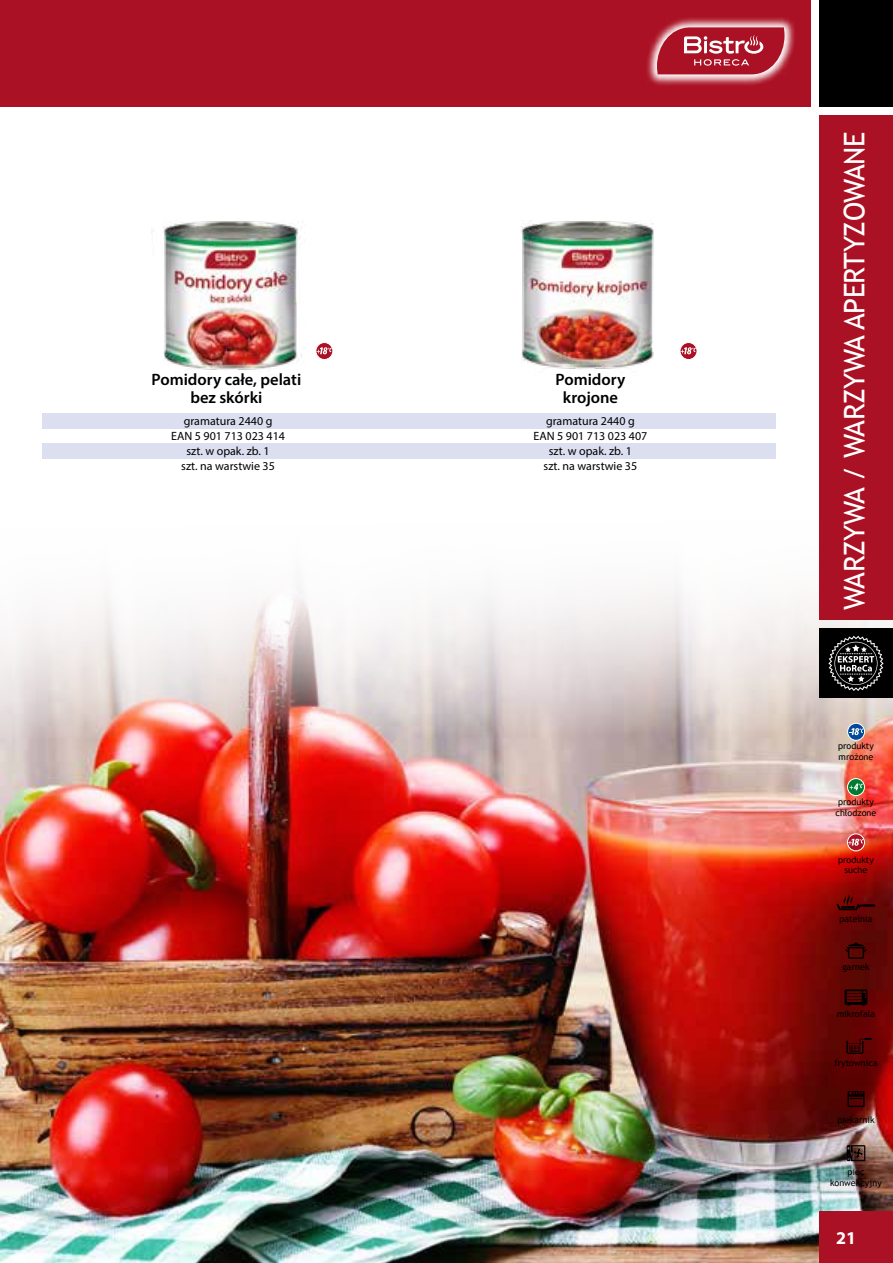
<style>
.page{position:relative;width:893px;height:1263px;background:#fff}
.page>*{position:absolute;margin:0;border:0;box-sizing:border-box;transform-origin:0 0}
.t1{font:28.5px "Trebuchet MS";letter-spacing:-.015em;color:#fff}
.t2{font:700 18px "Myriad Pro";color:#fff}
.t3{font:600 16.5px/18px "Myriad Pro";color:#000;text-align:center}
.t4{font:12px/15px "Myriad Pro";color:#000;text-align:center}
.t5{font:9px/10.8px "Trebuchet MS";color:#000}
</style>
<div class="page">
<div style="left:0;top:0;width:811px;height:106px;background:#aa1124"></div>
<img style="left:151px;top:221px;width:151px;height:149px">
<svg style="left:647px;top:17px;width:148px;height:68px"></svg>
<svg style="left:657px;top:27px;width:127px;height:47px"></svg>
<img style="left:521px;top:220px;width:133px;height:149px">
<img style="left:0;top:585px;width:893px;height:678px">
<div style="left:819px;top:115px;width:74px;height:505px;background:#aa1124"></div>
<div style="left:819px;top:1212px;width:74px;height:51px;background:#aa1124"></div>
<div style="left:819px;top:0;width:74px;height:106px;background:#000"></div>
<div style="left:819px;top:628px;width:74px;height:70px;background:#000"></div>
<svg style="left:828px;top:636px;width:56px;height:55px"></svg>
<svg style="left:848px;top:723px;width:17px;height:17px"></svg>
<div style="left:847px;top:723px;width:18px;height:18px;border:1px solid #fff;border-radius:50%"></div>
<svg style="left:849px;top:728px;width:15px;height:7px"></svg>
<svg style="left:847px;top:778px;width:17px;height:17px"></svg>
<div style="left:847px;top:778px;width:18px;height:18px;border:1px solid #fff;border-radius:50%"></div>
<svg style="left:849px;top:783px;width:14px;height:7px"></svg>
<svg style="left:847px;top:834px;width:17px;height:17px"></svg>
<div style="left:847px;top:833px;width:18px;height:18px;border:1px solid #fff;border-radius:50%"></div>
<svg style="left:848px;top:839px;width:16px;height:7px"></svg>
<svg style="left:845px;top:989px;width:22px;height:16px"></svg>
<svg style="left:846px;top:1038px;width:26px;height:16px"></svg>
<svg style="left:847px;top:1091px;width:18px;height:16px"></svg>
<svg style="left:847px;top:1145px;width:18px;height:16px"></svg>
<svg style="left:837px;top:894px;width:38px;height:16px"></svg>
<svg style="left:845px;top:943px;width:22px;height:16px"></svg>
<div style="left:42px;top:414px;width:734px;height:15px;background:#dbdff0"></div>
<div style="left:42px;top:443px;width:734px;height:16px;background:#dbdff0"></div>
<svg style="left:316px;top:342px;width:17px;height:17px"></svg>
<div style="left:315px;top:342px;width:18px;height:18px;border:1px solid #fff;border-radius:50%"></div>
<svg style="left:316px;top:347px;width:16px;height:7px"></svg>
<svg style="left:680px;top:342px;width:17px;height:17px"></svg>
<div style="left:680px;top:342px;width:17px;height:18px;border:1px solid #fff;border-radius:50%"></div>
<svg style="left:681px;top:347px;width:15px;height:7px"></svg>
<h3 class="t3" style="left:152px;top:370px;width:151px">Pomidory całe, pelati bez skórki</h3>
<h3 class="t3" style="left:556px;top:370px;width:71px">Pomidory krojone</h3>
<p class="t4" style="left:171px;top:413px;width:115px">gramatura 2440 g<br>EAN 5 901 713 023 414 szt. w opak. zb. 1<br>szt. na warstwie 35</p>
<p class="t4" style="left:533px;top:413px;width:115px">gramatura 2440 g<br>EAN 5 901 713 023 407 szt. w opak. zb. 1<br>szt. na warstwie 35</p>
<h1 class="t1" style="left:837px;top:610px;width:480px;rotate:-90deg">WARZYWA / WARZYWA APERTYZOWANE</h1>
<p class="t5" style="left:838px;top:740px;width:37px">produkty mrożone</p>
<p class="t5" style="left:836px;top:796px;width:42px">produkty chłodzone</p>
<p class="t5" style="left:838px;top:854px;width:37px;text-align:center">produkty suche</p>
<p class="t5" style="left:839px;top:914px;width:35px">patelnia</p>
<p class="t5" style="left:842px;top:961px;width:29px">garnek</p>
<p class="t5" style="left:837px;top:1008px;width:40px">mikrofala</p>
<p class="t5" style="left:834px;top:1057px;width:45px">frytownica</p>
<p class="t5" style="left:837px;top:1114px;width:39px">piekarnik</p>
<p class="t5" style="left:830px;top:1166px;width:53px;text-align:center">piec konwekcyjny</p>
<h2 class="t2" style="left:836px;top:1226px;width:21px">21</h2>
</div>
